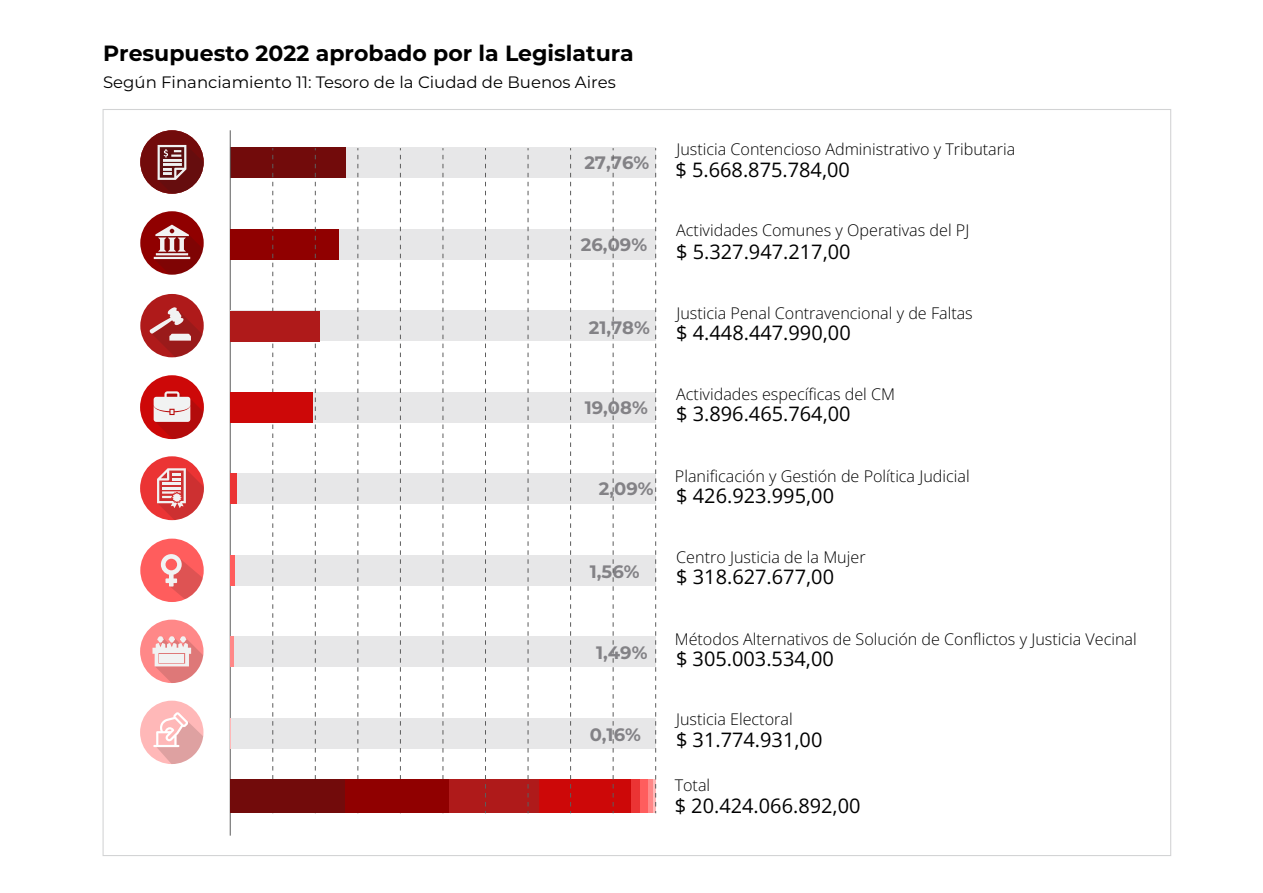
<style>
.page{position:relative;width:1263px;height:893px;background:#fff}
.page>*{position:absolute;margin:0;border:0;box-sizing:border-box;transform-origin:0 0}
.t1{font:700 22.05px "Montserrat";color:#000}
.t2{font:700 19.95px "Open Sans";color:#000}
.t3{font:700 18px "Montserrat";color:#838286}
.t4{font:16.5px "Montserrat";color:#000}
.t5{font:16.2px "Open Sans";color:#000}
</style>
<div class="page">
<div style="left:539px;top:779px;width:92px;height:34px;background:#cd0808"></div>
<div style="left:449px;top:779px;width:90px;height:34px;background:#af1a1a"></div>
<div style="left:631px;top:779px;width:10px;height:34px;background:#eb3434"></div>
<div style="left:648px;top:779px;width:5px;height:34px;background:#f88"></div>
<div style="left:641px;top:779px;width:7px;height:34px;background:#ff5d5d"></div>
<hr style="left:653px;top:779px;width:3px;height:34px;background:#ffb8b8">
<div style="left:231px;top:147px;width:425px;height:31px;background:#e7e7e8"></div>
<div style="left:140px;top:130px;width:64px;height:64px;background:#720b0b;border-radius:50%"></div>
<svg style="left:158px;top:145px;width:46px;height:49px"></svg>
<div style="left:230px;top:147px;width:116px;height:30px;background:#720b0b"></div>
<div style="left:230px;top:392px;width:426px;height:30px;background:#e7e7e8"></div>
<div style="left:231px;top:229px;width:425px;height:30px;background:#e7e7e8"></div>
<hr style="left:230px;top:130px;width:1px;height:706px;background:#5d5d5d">
<div style="left:231px;top:311px;width:425px;height:30px;background:#e7e7e8"></div>
<div style="left:140px;top:211px;width:64px;height:64px;background:#900000;border-radius:50%"></div>
<svg style="left:154px;top:225px;width:49px;height:50px"></svg>
<div style="left:230px;top:229px;width:109px;height:30px;background:#900000"></div>
<div style="left:230px;top:474px;width:426px;height:30px;background:#e7e7e8"></div>
<div style="left:140px;top:456px;width:64px;height:64px;background:#eb3434;border-radius:50%"></div>
<svg style="left:157px;top:468px;width:47px;height:52px"></svg>
<div style="left:230px;top:474px;width:7px;height:30px;background:#eb3434"></div>
<div style="left:230px;top:555px;width:426px;height:30px;background:#e7e7e8"></div>
<div style="left:230px;top:637px;width:426px;height:30px;background:#e7e7e8"></div>
<div style="left:140px;top:539px;width:64px;height:63px;background:#ff5d5d;border-radius:50%"></div>
<svg style="left:161px;top:554px;width:43px;height:48px"></svg>
<div style="left:230px;top:555px;width:5px;height:30px;background:#ff5d5d"></div>
<div style="left:230px;top:718px;width:426px;height:30px;background:#e7e7e8"></div>
<div style="left:140px;top:701px;width:63px;height:63px;background:#ffb8b8;border-radius:50%"></div>
<svg style="left:153px;top:712px;width:50px;height:52px"></svg>
<hr style="left:230px;top:718px;width:1px;height:30px;background:#ffb8b8">
<svg style="left:400px;top:148px;width:1px;height:631px"></svg>
<svg style="left:485px;top:148px;width:1px;height:665px"></svg>
<svg style="left:272px;top:148px;width:1px;height:631px"></svg>
<svg style="left:570px;top:148px;width:1px;height:665px"></svg>
<svg style="left:613px;top:148px;width:1px;height:665px"></svg>
<svg style="left:528px;top:148px;width:1px;height:665px"></svg>
<svg style="left:443px;top:148px;width:1px;height:631px"></svg>
<svg style="left:358px;top:148px;width:1px;height:631px"></svg>
<svg style="left:315px;top:148px;width:1px;height:631px"></svg>
<svg style="left:655px;top:148px;width:1px;height:665px"></svg>
<div style="left:140px;top:375px;width:64px;height:64px;background:#cd0808;border-radius:50%"></div>
<svg style="left:154px;top:391px;width:50px;height:48px"></svg>
<div style="left:231px;top:392px;width:82px;height:30px;background:#cd0808"></div>
<div style="left:140px;top:294px;width:64px;height:63px;background:#af1a1a;border-radius:50%"></div>
<svg style="left:150px;top:307px;width:53px;height:50px"></svg>
<div style="left:230px;top:311px;width:90px;height:30px;background:#af1a1a"></div>
<div style="left:140px;top:620px;width:63px;height:63px;background:#f88;border-radius:50%"></div>
<svg style="left:152px;top:636px;width:51px;height:47px"></svg>
<hr style="left:230px;top:637px;width:4px;height:30px;background:#f88">
<div style="left:230px;top:779px;width:116px;height:34px;background:#720b0b"></div>
<div style="left:346px;top:779px;width:103px;height:34px;background:#900000"></div>
<h1 class="t1" style="left:103px;top:37px;width:532px">Presupuesto 2022 aprobado por la Legislatura</h1>
<p class="t4" style="left:103px;top:71px;width:514px">Según Financiamiento 11: Tesoro de la Ciudad de Buenos Aires</p>
<p class="t3" style="left:584px;top:150px;width:66px">27,76%</p>
<p class="t3" style="left:581px;top:232px;width:68px">26,09%</p>
<p class="t3" style="left:589px;top:314px;width:63px">21,78%</p>
<p class="t3" style="left:585px;top:395px;width:65px">19,08%</p>
<p class="t3" style="left:599px;top:476px;width:56px">2,09%</p>
<p class="t3" style="left:590px;top:558px;width:51px">1,56%</p>
<p class="t3" style="left:596px;top:640px;width:53px">1,49%</p>
<p class="t3" style="left:590px;top:721px;width:53px">0,16%</p>
<p class="t5" style="left:676px;top:139px;width:340px">Justicia Contencioso Administrativo y Tributaria</p>
<p class="t2" style="left:675px;top:156px;width:176px">$ 5.668.875.784,00</p>
<p class="t5" style="left:676px;top:219px;width:295px">Actividades Comunes y Operativas del PJ</p>
<p class="t2" style="left:676px;top:238px;width:176px">$ 5.327.947.217,00</p>
<p class="t5" style="left:676px;top:302px;width:298px">Justicia Penal Contravencional y de Faltas</p>
<p class="t2" style="left:676px;top:319px;width:176px">$ 4.448.447.990,00</p>
<p class="t5" style="left:676px;top:383px;width:220px">Actividades específicas del CM</p>
<p class="t2" style="left:676px;top:400px;width:176px">$ 3.896.465.764,00</p>
<p class="t5" style="left:675px;top:465px;width:296px">Planificación y Gestión de Política Judicial</p>
<p class="t2" style="left:676px;top:482px;width:159px">$ 426.923.995,00</p>
<p class="t5" style="left:676px;top:546px;width:191px">Centro Justicia de la Mujer</p>
<p class="t2" style="left:676px;top:563px;width:159px">$ 318.627.677,00</p>
<p class="t5" style="left:675px;top:628px;width:464px">Métodos Alternativos de Solución de Conflictos y Justicia Vecinal</p>
<p class="t2" style="left:676px;top:645px;width:159px">$ 305.003.534,00</p>
<p class="t5" style="left:676px;top:708px;width:118px">Justicia Electoral</p>
<p class="t2" style="left:676px;top:726px;width:148px">$ 31.774.931,00</p>
<p class="t5" style="left:675px;top:774px;width:37px">Total</p>
<p class="t2" style="left:675px;top:792px;width:187px">$ 20.424.066.892,00</p>
</div>
